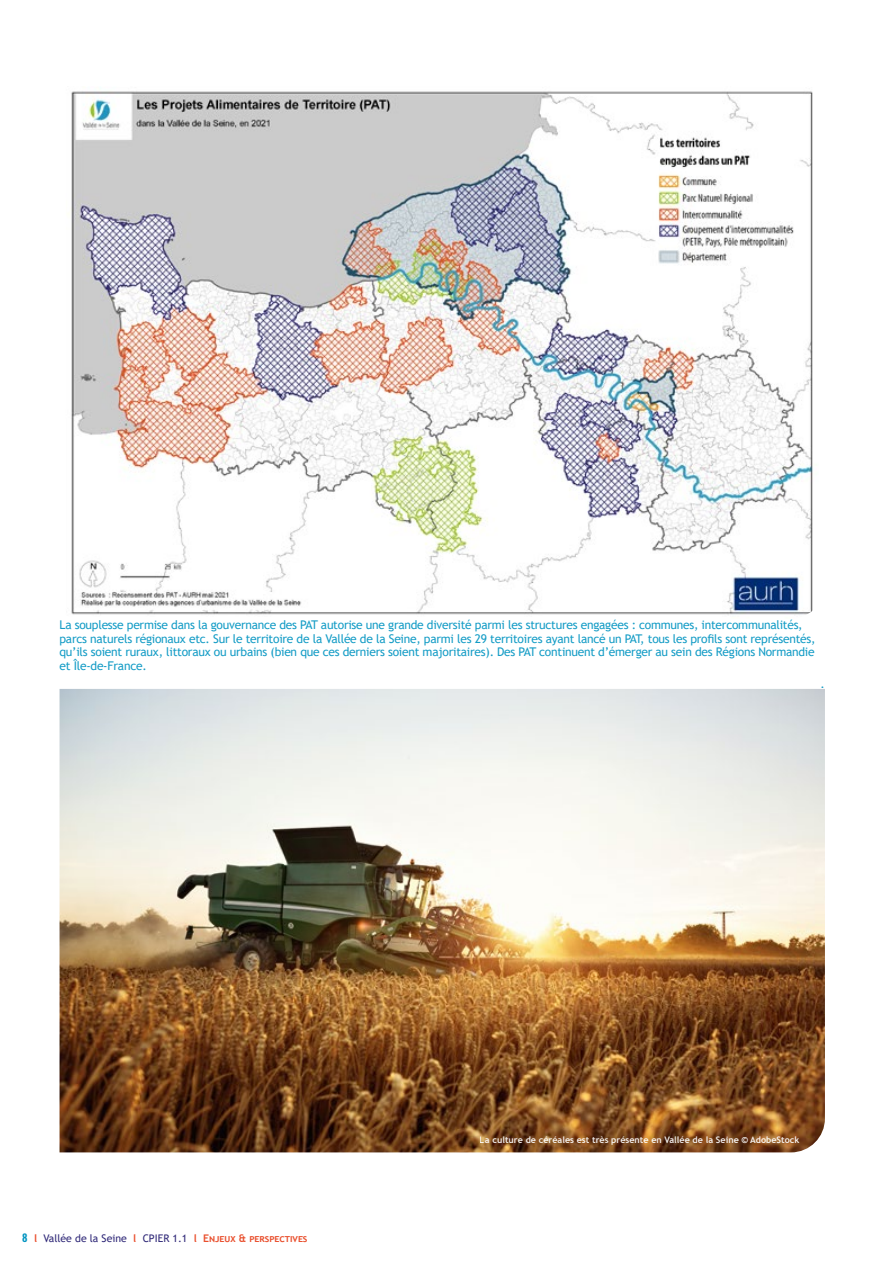
<style>
.page{position:relative;width:893px;height:1263px;background:#fff}
.page>*{position:absolute;margin:0;border:0;box-sizing:border-box;transform-origin:0 0}
.t1{font:12px/13.5px "Trebuchet MS";letter-spacing:-.02em;color:#0094c1}
.t2{font:10.5px "Trebuchet MS";color:#302978}
.t3{font:700 9px "Trebuchet MS";color:#fff}
.s1{font-family:"Oswald";font-weight:600;color:#0094c1}
.s2{font-weight:700;color:#e94f2d}
</style>
<div class="page">
<img style="left:71px;top:91px;width:742px;height:524px">
<img style="left:60px;top:689px;width:765px;height:463px">
<p class="t1" style="left:60px;top:618px;width:757px">La souplesse permise dans la gouvernance des PAT autorise une grande diversité parmi les structures engagées : communes, intercommunalités, parcs naturels régionaux etc. Sur le territoire de la Vallée de la Seine, parmi les 29 territoires ayant lancé un PAT, tous les profils sont représentés, qu’ils soient ruraux, littoraux ou urbains (bien que ces derniers soient majoritaires). Des PAT continuent d’émerger au sein des Régions Normandie et Île-de-France.</p>
<p class="t1" style="left:820px;top:676px;width:6px">.</p>
<p class="t2" style="left:22px;top:1231px;width:287px"><span class="s1">8</span> <span class="s2">l</span> Vallée de la Seine <span class="s2">l</span> CPIER 1.1 <span class="s2">l Enjeux &amp; perspectives</span></p>
<p class="t3" style="left:480px;top:1134px;width:321px">La culture de céréales est très présente en Vallée de la Seine © AdobeStock</p>
</div>
